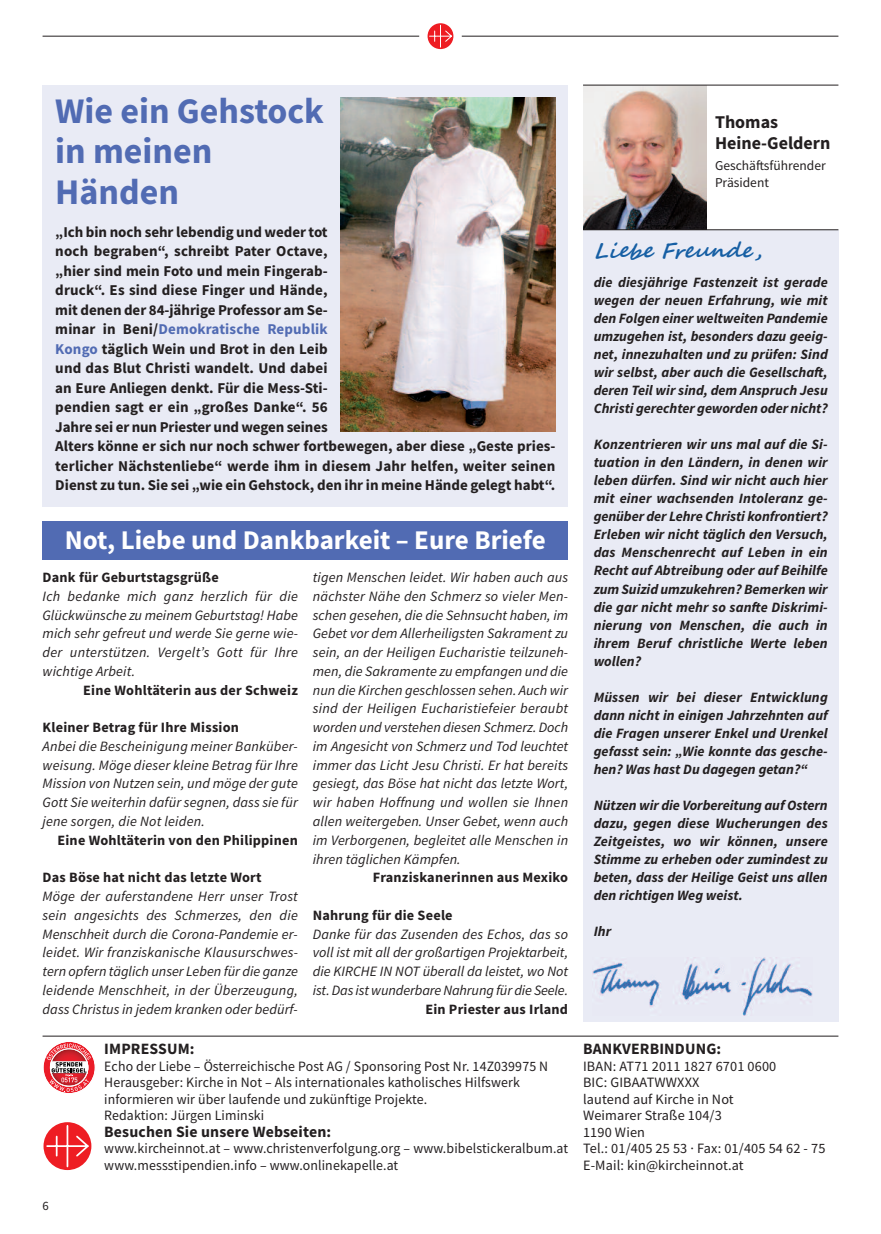
<style>
.page{position:relative;width:881px;height:1234px;background:#fff}
.page>*{position:absolute;margin:0;border:0;box-sizing:border-box;transform-origin:0 0}
.t1{font:700 36px/40.5px "Source Sans Pro";color:#516bb3}
.t2{font:700 27px "Source Sans Pro";color:#fff}
.t3{font:italic 700 21px "Segoe Script";color:#165fa4}
.t4{font:700 18px/21px "Source Sans Pro";color:#231f20}
.t5{font:700 15.75px "Source Sans Pro";letter-spacing:.01em;color:#231f20}
.t6{font:700 15px/19.5px "Source Sans Pro";color:#231f20}
.t7{font:italic 14.25px/18.8px "Source Sans Pro";letter-spacing:.005em;color:#231f20;text-align:justify}
.t8{font:italic 700 14.25px/18px "Source Sans Pro";color:#231f20;text-align:justify}
.t9{font:14.25px/16.5px "Source Sans Pro";letter-spacing:.01em;color:#231f20}
.t10{font:700 14.25px "Source Sans Pro";letter-spacing:.015em;color:#231f20}
.t11{font:13.5px/16.5px "Source Sans Pro";color:#231f20}
.t12{font:12.75px "Source Sans Pro";color:#231f20}
.s1{color:#516bb3}
</style>
<div class="page">
<hr style="left:43px;top:36px;width:376px;height:1px;background:#231f20">
<svg style="left:427px;top:23px;width:26px;height:26px"></svg>
<svg style="left:428px;top:24px;width:24px;height:24px"></svg>
<hr style="left:461px;top:36px;width:377px;height:1px;background:#231f20">
<div style="left:43px;top:521px;width:525px;height:38px;background:#516bb3"></div>
<div style="left:43px;top:85px;width:525px;height:421px;background:#e9ebf5"></div>
<img style="left:340px;top:98px;width:215px;height:334px">
<img style="left:583px;top:86px;width:123px;height:143px">
<div style="left:583px;top:230px;width:255px;height:790px;background:#e9ebf5"></div>
<hr style="left:583px;top:229px;width:255px;height:1px;background:#231f20">
<hr style="left:583px;top:85px;width:255px;height:1px;background:#231f20">
<img style="left:592px;top:957px;width:220px;height:57px">
<hr style="left:43px;top:1035px;width:795px;height:1px;background:#231f20">
<svg style="left:43px;top:1121px;width:48px;height:48px"></svg>
<svg style="left:45px;top:1123px;width:45px;height:44px"></svg>
<svg style="left:43px;top:1042px;width:52px;height:51px"></svg>
<h1 class="t1" style="left:55px;top:93px;width:270px">Wie ein Gehstock in meinen<br>Händen</h1>
<p class="t6" style="left:55px;top:223px;width:501px">„Ich bin noch sehr lebendig und weder tot<br>noch begraben“, schreibt Pater Octave,<br>„hier sind mein Foto und mein Fingerab-<br>druck“. Es sind diese Finger und Hände,<br>mit denen der 84-jährige Professor am Se-<br>minar in Beni/<span class="s1">Demokratische Republik<br>Kongo</span> täglich Wein und Brot in den Leib<br>und das Blut Christi wandelt. Und dabei<br>an Eure Anliegen denkt. Für die Mess-Sti-<br>pendien sagt er ein „großes Danke“. 56<br>Jahre sei er nun Priester und wegen seines<br>Alters könne er sich nur noch schwer fortbewegen, aber diese „Geste pries&shy;terlicher Nächstenliebe“ werde ihm in diesem Jahr helfen, weiter seinen Dienst zu tun. Sie sei „wie ein Gehstock, den ihr in meine Hände gelegt habt“.</p>
<h2 class="t2" style="left:65px;top:529px;width:482px">Not, Liebe und Dankbarkeit – Eure Briefe</h2>
<p class="t10" style="left:43px;top:572px;width:178px">Dank für Geburtstagsgrüße</p>
<p class="t7" style="left:43px;top:587px;width:257px">Ich bedanke mich ganz herzlich für die Glückwünsche zu meinem Geburtstag! Habe mich sehr gefreut und werde Sie gerne wie&shy;der unterstützen. Vergelt’s Gott für Ihre wichtige Arbeit.</p>
<p class="t10" style="left:83px;top:684px;width:216px">Eine Wohltäterin aus der Schweiz</p>
<p class="t10" style="left:43px;top:722px;width:198px">Kleiner Betrag für Ihre Mission</p>
<p class="t7" style="left:43px;top:737px;width:257px">Anbei die Bescheinigung meiner Banküber&shy;weisung. Möge dieser kleine Betrag für Ihre Mission von Nutzen sein, und möge der gute Gott Sie weiterhin dafür segnen, dass sie für jene sorgen, die Not leiden.</p>
<p class="t10" style="left:57px;top:834px;width:242px">Eine Wohltäterin von den Philippinen</p>
<p class="t10" style="left:43px;top:872px;width:220px">Das Böse hat nicht das letzte Wort</p>
<p class="t7" style="left:43px;top:887px;width:257px">Möge der auferstandene Herr unser Trost sein angesichts des Schmerzes, den die Menschheit durch die Corona-Pandemie er&shy;leidet. Wir franziskanische Klausurschwes&shy;tern opfern täglich unser Leben für die ganze leidende Menschheit, in der Überzeugung, dass Christus in jedem kranken oder bedürf-</p>
<p class="t7" style="left:313px;top:569px;width:257px">tigen Menschen leidet. Wir haben auch aus nächster Nähe den Schmerz so vieler Men&shy;schen gesehen, die die Sehnsucht haben, im Gebet vor dem Allerheiligsten Sakrament zu sein, an der Heiligen Eucharistie teilzuneh&shy;men, die Sakramente zu empfangen und die nun die Kirchen geschlossen sehen. Auch wir sind der Heiligen Eucharistiefeier beraubt worden und verstehen diesen Schmerz. Doch im Angesicht von Schmerz und Tod leuchtet immer das Licht Jesu Christi. Er hat bereits gesiegt, das Böse hat nicht das letzte Wort, wir haben Hoffnung und wollen sie Ihnen allen weitergeben. Unser Gebet, wenn auch im Verborgenen, begleitet alle Menschen in ihren täglichen Kämpfen.</p>
<p class="t10" style="left:373px;top:872px;width:197px">Franziskanerinnen aus Mexiko</p>
<p class="t10" style="left:313px;top:909px;width:141px">Nahrung für die Seele</p>
<p class="t7" style="left:313px;top:925px;width:257px">Danke für das Zusenden des Echos, das so voll ist mit all der großartigen Projektarbeit, die KIRCHE IN NOT überall da leistet, wo Not ist. Das ist wunderbare Nahrung für die Seele.</p>
<p class="t10" style="left:425px;top:1003px;width:144px">Ein Priester aus Irland</p>
<p class="t12" style="left:43px;top:1200px;width:8px">6</p>
<p class="t5" style="left:104px;top:1042px;width:92px">IMPRESSUM:</p>
<p class="t9" style="left:104px;top:1058px;width:445px">Echo der Liebe – Österreichische Post AG / Sponsoring Post Nr. 14Z039975 N Herausgeber: Kirche in Not – Als internationales katholisches Hilfswerk informieren wir über laufende und zukünftige Projekte.<br>Redaktion: Jürgen Liminski</p>
<p class="t5" style="left:104px;top:1125px;width:228px">Besuchen Sie unsere Webseiten:</p>
<p class="t9" style="left:104px;top:1141px;width:465px">www.kircheinnot.at – www.christenverfolgung.org – www.bibelstickeralbum.at www.messstipendien.info – www.onlinekapelle.at</p>
<p class="t4" style="left:714px;top:113px;width:117px">Thomas<br>Heine-Geldern</p>
<p class="t11" style="left:714px;top:159px;width:112px">Geschäftsführender<br>Präsident</p>
<h3 class="t3" style="left:593px;top:239px;width:177px">LiebeFreunde,</h3>
<p class="t8" style="left:593px;top:274px;width:235px">die diesjährige Fastenzeit ist gerade wegen der neuen Erfahrung, wie mit den Folgen einer weltweiten Pandemie umzugehen ist, besonders dazu geeig&shy;net, innezuhalten und zu prüfen: Sind wir selbst, aber auch die Gesellschaft, deren Teil wir sind, dem Anspruch Jesu Christi gerechter geworden oder nicht?</p>
<p class="t8" style="left:593px;top:436px;width:235px">Konzentrieren wir uns mal auf die Si&shy;tuation in den Ländern, in denen wir leben dürfen. Sind wir nicht auch hier mit einer wachsenden Intoleranz ge&shy;genüber der Lehre Christi konfrontiert?<br>Erleben wir nicht täglich den Versuch, das Menschenrecht auf Leben in ein Recht auf Abtreibung oder auf Beihilfe zum Suizid umzukehren? Bemerken wir die gar nicht mehr so sanfte Diskrimi&shy;nierung von Menschen, die auch in ihrem Beruf christliche Werte leben wollen?</p>
<p class="t8" style="left:593px;top:688px;width:235px">Müssen wir bei dieser Entwicklung dann nicht in einigen Jahrzehnten auf die Fragen unserer Enkel und Urenkel gefasst sein: „Wie konnte das gesche&shy;hen? Was hast Du dagegen getan?“</p>
<p class="t8" style="left:593px;top:796px;width:235px">Nützen wir die Vorbereitung auf Ostern dazu, gegen diese Wucherungen des Zeitgeistes, wo wir können, unsere Stimme zu erheben oder zumindest zu beten, dass der Heilige Geist uns allen den richtigen Weg weist.</p>
<p class="t8" style="left:593px;top:922px;width:19px">Ihr</p>
<p class="t5" style="left:583px;top:1042px;width:140px">BANKVERBINDUNG:</p>
<p class="t9" style="left:583px;top:1058px;width:244px">IBAN: AT71 2011 1827 6701 0600<br>BIC: GIBAATWWXXX<br>lautend auf Kirche in Not<br>Weimarer Straße 104/3<br>1190 Wien<br>Tel.: 01/405 25 53 · Fax: 01/405 54 62 - 75<br>E-Mail: kin@kircheinnot.at</p>
</div>
